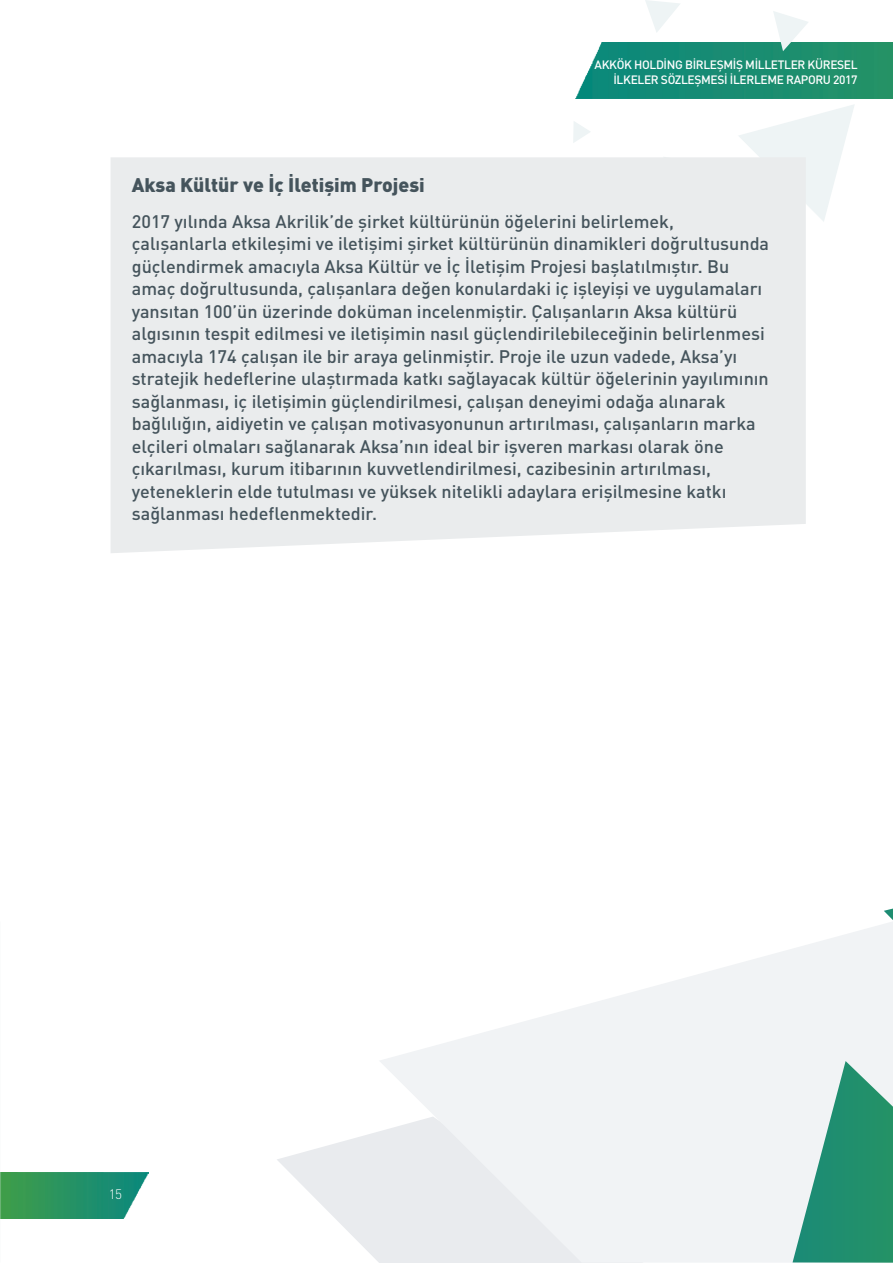
<style>
.page{position:relative;width:893px;height:1263px;background:#fff}
.page>*{position:absolute;margin:0;border:0;box-sizing:border-box;transform-origin:0 0}
.t1{font:900 19.5px "DIN Pro";color:#45545c}
.t2{font:500 18px/22.5px "DIN Pro";color:#45545c}
.t3{font:300 13.5px "DIN Pro";color:#fff}
.t4{font:500 12px/15px "DIN Pro";letter-spacing:-.03em;color:#fff;text-align:right}
</style>
<div class="page">
<img style="left:575px;top:43px;width:318px;height:56px">
<img style="left:1px;top:1173px;width:147px;height:46px">
<svg style="left:739px;top:105px;width:115px;height:117px"></svg>
<svg style="left:773px;top:11px;width:36px;height:40px"></svg>
<svg style="left:645px;top:0;width:35px;height:32px"></svg>
<svg style="left:573px;top:121px;width:17px;height:22px"></svg>
<svg style="left:277px;top:1131px;width:102px;height:131px"></svg>
<svg style="left:379px;top:922px;width:514px;height:341px;fill:#f1f3f5"></svg>
<svg style="left:884px;top:908px;width:9px;height:12px"></svg>
<svg style="left:792px;top:1061px;width:101px;height:202px"></svg>
<svg style="left:0;top:1107px;width:1px;height:156px"></svg>
<div style="left:111px;top:157px;width:695px;height:396px;background:#eaeced"></div>
<p class="t4" style="left:595px;top:56px;width:265px">AKKÖK HOLDİNG BİRLEŞMİŞ MİLLETLER KÜRESEL<br>İLKELER SÖZLEŞMESİ İLERLEME RAPORU 2017</p>
<p class="t1" style="left:132px;top:169px;width:295px">Aksa Kültür ve İç İletişim Projesi</p>
<p class="t2" style="left:132px;top:208px;width:639px">2017 yılında Aksa Akrilik’de şirket kültürünün öğelerini belirlemek, çalışanlarla etkileşimi ve iletişimi şirket kültürünün dinamikleri doğrultusunda güçlendirmek amacıyla Aksa Kültür ve İç İletişim Projesi başlatılmıştır. Bu amaç doğrultusunda, çalışanlara değen konulardaki iç işleyişi ve uygulamaları yansıtan 100’ün üzerinde doküman incelenmiştir. Çalışanların Aksa kültürü algısının tespit edilmesi ve iletişimin nasıl güçlendirilebileceğinin belirlenmesi amacıyla 174 çalışan ile bir araya gelinmiştir. Proje ile uzun vadede, Aksa’yı stratejik hedeflerine ulaştırmada katkı sağlayacak kültür öğelerinin yayılımının sağlanması, iç iletişimin güçlendirilmesi, çalışan deneyimi odağa alınarak bağlılığın, aidiyetin ve çalışan motivasyonunun artırılması, çalışanların marka elçileri olmaları sağlanarak Aksa’nın ideal bir işveren markası olarak öne çıkarılması, kurum itibarının kuvvetlendirilmesi, cazibesinin artırılması, yeteneklerin elde tutulması ve yüksek nitelikli adaylara erişilmesine katkı sağlanması hedeflenmektedir.</p>
<p class="t3" style="left:109px;top:1184px;width:15px">15</p>
</div>
